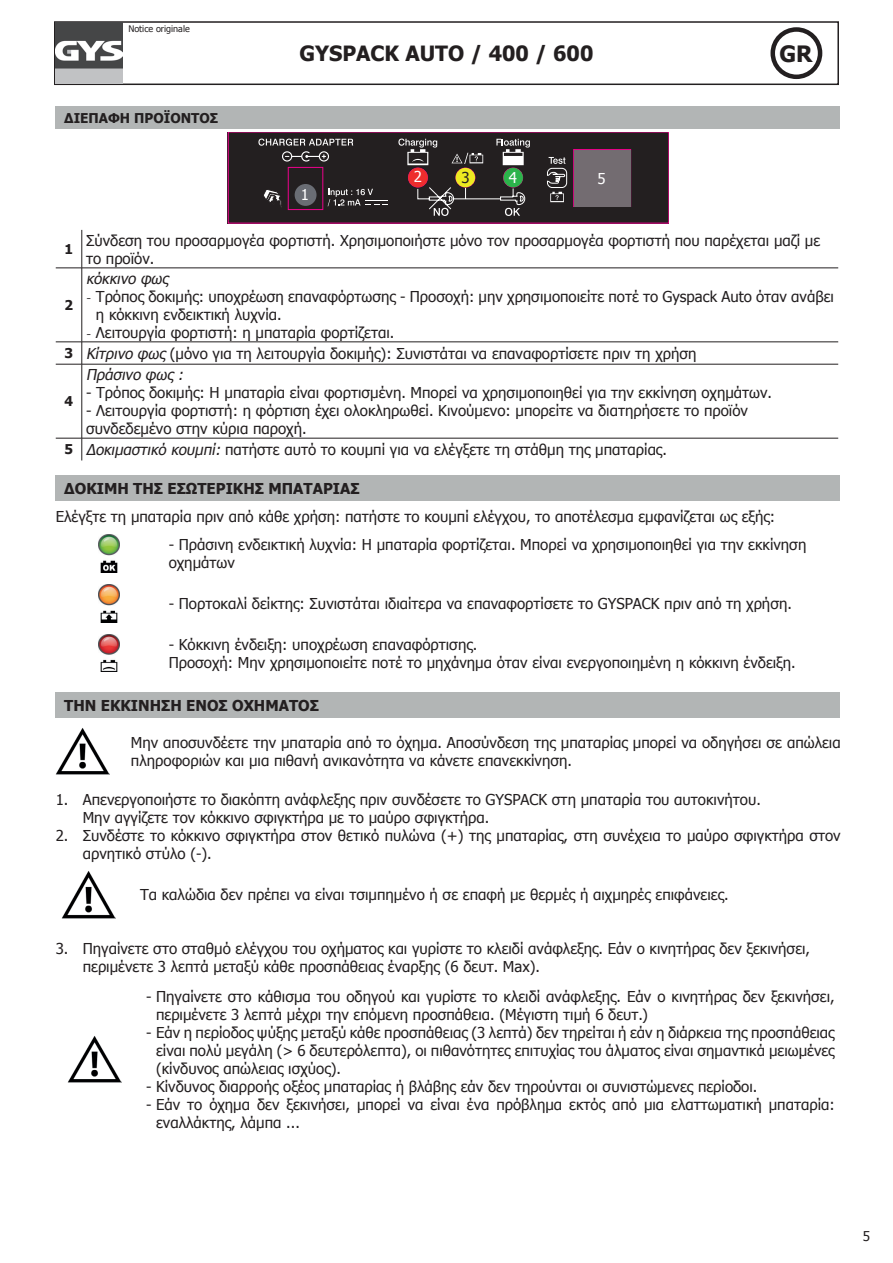
<style>
.page{position:relative;width:893px;height:1263px;background:#fff}
.page>*{position:absolute;margin:0;border:0;box-sizing:border-box;transform-origin:0 0}
.t1{font:700 22.5px "Tahoma";color:#231f20}
.t2{font:700 21px "Tahoma";color:#231f20}
.t3{font:15px/18px "Tahoma";color:#231f20}
.t4{font:700 15px "Tahoma";color:#231f20}
.t5{font:italic 15px "Tahoma";color:#231f20}
.t6{font:15px "Tahoma";color:#fff}
.t7{font:700 13.5px "Tahoma";color:#231f20}
.t8{font:13.5px "Tahoma";color:#231f20}
.t9{font:9px "Tahoma";color:#231f20}
.s1{font-family:"Minion Pro"}
.s2{font-weight:700;font-size:13.5px}
.s3{font-style:italic}
</style>
<div class="page">
<div style="left:54px;top:21px;width:785px;height:64px;border:2px solid #231f20"></div>
<div style="left:770px;top:27px;width:52px;height:52px;border:4px solid #231f20;border-radius:50%"></div>
<img style="left:56px;top:23px;width:67px;height:61px">
<div style="left:56px;top:107px;width:784px;height:22px;background:#b2b5b5"></div>
<svg style="left:228px;top:132px;width:441px;height:92px"></svg>
<div style="left:408px;top:168px;width:20px;height:19px;background:#ee2d2d;border-radius:50%"></div>
<div style="left:456px;top:168px;width:19px;height:19px;background:#ede921;border-radius:50%"></div>
<div style="left:503px;top:168px;width:20px;height:19px;background:#2cb34b;border-radius:50%"></div>
<div style="left:574px;top:150px;width:57px;height:56px;background:#736c71"></div>
<div style="left:295px;top:184px;width:22px;height:22px;background:#6a6d74;border-radius:50%"></div>
<hr style="left:82px;top:230px;width:1px;height:38px;background:#231f20">
<svg style="left:56px;top:268px;width:26px;height:1px"></svg>
<hr style="left:82px;top:268px;width:756px;height:1px;background:#231f20">
<hr style="left:82px;top:268px;width:1px;height:74px;background:#231f20">
<hr style="left:82px;top:342px;width:756px;height:1px;background:#231f20">
<svg style="left:56px;top:342px;width:27px;height:23px"></svg>
<hr style="left:82px;top:364px;width:756px;height:1px;background:#231f20">
<hr style="left:82px;top:364px;width:1px;height:74px;background:#231f20">
<hr style="left:82px;top:438px;width:756px;height:1px;background:#231f20">
<svg style="left:56px;top:438px;width:27px;height:22px"></svg>
<div style="left:56px;top:475px;width:784px;height:26px;background:#b2b5b5"></div>
<img style="left:99px;top:534px;width:21px;height:39px">
<img style="left:99px;top:585px;width:20px;height:37px">
<img style="left:99px;top:634px;width:20px;height:37px">
<div style="left:56px;top:692px;width:784px;height:26px;background:#b2b5b5"></div>
<img style="left:56px;top:728px;width:53px;height:47px">
<img style="left:62px;top:871px;width:53px;height:47px">
<img style="left:68px;top:1036px;width:53px;height:47px">
<p class="t9" style="left:128px;top:23px;width:63px">Notice originale</p>
<p class="t7" style="left:64px;top:109px;width:155px">ΔΙΕΠΑΦΉ ΠΡΟΪΌΝΤΟΣ</p>
<h2 class="t2" style="left:299px;top:39px;width:296px">GYSPACK AUTO / 400 / 600</h2>
<h1 class="t1" style="left:779px;top:38px;width:35px">GR</h1>
<p class="t6" style="left:301px;top:185px;width:10px">1</p>
<p class="t6" style="left:414px;top:167px;width:10px">2</p>
<p class="t3" style="left:462px;top:168px;width:10px">3</p>
<p class="t6" style="left:509px;top:168px;width:10px">4</p>
<p class="t6" style="left:598px;top:169px;width:10px">5</p>
<p class="t7" style="left:64px;top:240px;width:10px">1</p>
<p class="t3" style="left:86px;top:230px;width:736px">Σύνδεση του προσαρμογέα φορτιστή. Χρησιμοποιήστε μόνο τον προσαρμογέα φορτιστή που παρέχεται μαζί με το προϊόν.</p>
<p class="t7" style="left:64px;top:296px;width:10px">2</p>
<p class="t5" style="left:86px;top:268px;width:87px">κόκκινο φως</p>
<p class="t3" style="left:96px;top:286px;width:740px;text-indent:-10px"><span class="s1">-</span> Τρόπος δοκιμής: υποχρέωση επαναφόρτωσης - Προσοχή: μην χρησιμοποιείτε ποτέ το Gyspack Auto όταν ανάβει η κόκκινη ενδεικτική λυχνία.</p>
<p class="t3" style="left:64px;top:321px;width:634px;line-height:21.1px;text-indent:22px"><span class="s1">-</span> Λειτουργία φορτιστή: η μπαταρία φορτίζεται.<br><span class="s2">3</span> <span class="s3">Κίτρινο φως</span> (μόνο για τη λειτουργία δοκιμής): Συνιστάται να επαναφορτίσετε πριν τη χρήση</p>
<p class="t7" style="left:64px;top:392px;width:10px">4</p>
<p class="t5" style="left:86px;top:364px;width:102px">Πράσινο φως :</p>
<p class="t3" style="left:86px;top:383px;width:688px">- Τρόπος δοκιμής: Η μπαταρία είναι φορτισμένη. Μπορεί να χρησιμοποιηθεί για την εκκίνηση οχημάτων.</p>
<p class="t3" style="left:86px;top:401px;width:663px">- Λειτουργία φορτιστή: η φόρτιση έχει ολοκληρωθεί. Κινούμενο: μπορείτε να διατηρήσετε το προϊόν συνδεδεμένο στην κύρια παροχή.</p>
<p class="t3" style="left:64px;top:440px;width:604px"><span class="s2">5</span> <span class="s3">Δοκιμαστικό κουμπί:</span> πατήστε αυτό το κουμπί για να ελέγξετε τη στάθμη της μπαταρίας.</p>
<p class="t4" style="left:64px;top:478px;width:297px">ΔΟΚΙΜΗ ΤΗΣ ΕΣΩΤΕΡΙΚΗΣ ΜΠΑΤΑΡΙΑΣ</p>
<p class="t3" style="left:56px;top:507px;width:721px">Ελέγξτε τη μπαταρία πριν από κάθε χρήση: πατήστε το κουμπί ελέγχου, το αποτέλεσμα εμφανίζεται ως εξής:</p>
<p class="t3" style="left:169px;top:535px;width:639px">- Πράσινη ενδεικτική λυχνία: Η μπαταρία φορτίζεται. Μπορεί να χρησιμοποιηθεί για την εκκίνηση οχημάτων</p>
<p class="t3" style="left:169px;top:594px;width:625px">- Πορτοκαλί δείκτης: Συνιστάται ιδιαίτερα να επαναφορτίσετε το GYSPACK πριν από τη χρήση.</p>
<p class="t3" style="left:169px;top:634px;width:628px">- Κόκκινη ένδειξη: υποχρέωση επαναφόρτισης.<br>Προσοχή: Μην χρησιμοποιείτε ποτέ το μηχάνημα όταν είναι ενεργοποιημένη η κόκκινη ένδειξη.</p>
<p class="t4" style="left:64px;top:695px;width:256px">ΤΗΝ ΕΚΚΊΝΗΣΗ ΕΝΌΣ ΟΧΉΜΑΤΟΣ</p>
<p class="t3" style="left:131px;top:732px;width:711px">Μην αποσυνδέετε την μπαταρία από το όχημα. Αποσύνδεση της μπαταρίας μπορεί να οδηγήσει σε απώλεια πληροφοριών και μια πιθανή ανικανότητα να κάνετε επανεκκίνηση.</p>
<p class="t3" style="left:83px;top:790px;width:680px;text-indent:-27px">1. Απενεργοποιήστε το διακόπτη ανάφλεξης πριν συνδέσετε το GYSPACK στη μπαταρία του αυτοκινήτου.<br>Μην αγγίζετε τον κόκκινο σφιγκτήρα με το μαύρο σφιγκτήρα.</p>
<p class="t3" style="left:83px;top:826px;width:759px;text-indent:-27px">2. Συνδέστε το κόκκινο σφιγκτήρα στον θετικό πυλώνα (+) της μπαταρίας, στη συνέχεια το μαύρο σφιγκτήρα στον αρνητικό στύλο (-).</p>
<p class="t3" style="left:140px;top:885px;width:590px">Τα καλώδια δεν πρέπει να είναι τσιμπημένο ή σε επαφή με θερμές ή αιχμηρές επιφάνειες.</p>
<p class="t3" style="left:83px;top:939px;width:729px;text-indent:-27px">3. Πηγαίνετε στο σταθμό ελέγχου του οχήματος και γυρίστε το κλειδί ανάφλεξης. Εάν ο κινητήρας δεν ξεκινήσει, περιμένετε 3 λεπτά μεταξύ κάθε προσπάθειας έναρξης (6 δευτ. Max).</p>
<p class="t3" style="left:156px;top:987px;width:680px;text-indent:-10px">- Πηγαίνετε στο κάθισμα του οδηγού και γυρίστε το κλειδί ανάφλεξης. Εάν ο κινητήρας δεν ξεκινήσει, περιμένετε 3 λεπτά μέχρι την επόμενη προσπάθεια. (Μέγιστη τιμή 6 δευτ.)</p>
<p class="t3" style="left:156px;top:1023px;width:680px;text-align:justify;text-indent:-10px">- Εάν η περίοδος ψύξης μεταξύ κάθε προσπάθειας (3 λεπτά) δεν τηρείται ή εάν η διάρκεια της προσπάθειας είναι πολύ μεγάλη (&gt; 6 δευτερόλεπτα), οι πιθανότητες επιτυχίας του άλματος είναι σημαντικά μειωμένες (κίνδυνος απώλειας ισχύος).</p>
<p class="t3" style="left:146px;top:1077px;width:613px">- Κίνδυνος διαρροής οξέος μπαταρίας ή βλάβης εάν δεν τηρούνται οι συνιστώμενες περίοδοι.</p>
<p class="t3" style="left:156px;top:1095px;width:680px;text-indent:-10px">- Εάν το όχημα δεν ξεκινήσει, μπορεί να είναι ένα πρόβλημα εκτός από μια ελαττωματική μπαταρία: εναλλάκτης, λάμπα ...</p>
<p class="t8" style="left:863px;top:1227px;width:9px">5</p>
</div>
